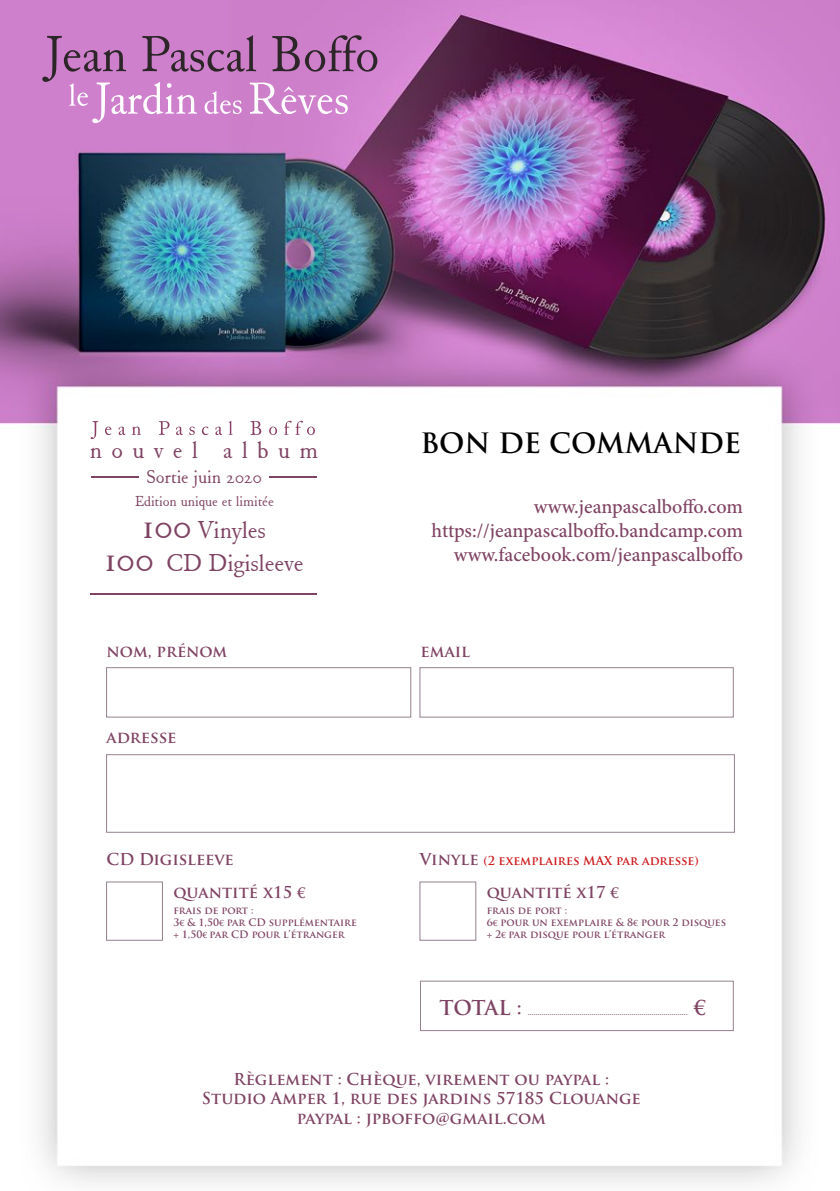
<style>
.page{position:relative;width:840px;height:1191px;background:#fff}
.page>*{position:absolute;margin:0;border:0;box-sizing:border-box;transform-origin:0 0}
.t1{font:700 27.4px "Trajan Pro";letter-spacing:-.005em;color:#000}
.t2{font:23.6px/32.8px "Junius Modern";color:#7f4363;text-align:center}
.t3{font:23.6px "Junius Modern";letter-spacing:.4em;color:#7f4363}
.t4{font:500 20px/24px "Minion Pro";color:#7f4363;text-align:right}
.t5{font:700 20px "Trajan Pro";letter-spacing:-.015em;color:#7f4363}
.t6{font:18px "Junius Modern";color:#7f4363}
.t7{font:700 16px/19.2px "Trajan Pro";color:#7f4363;text-align:center}
.t8{font:14px "Junius Modern";color:#7f4363}
.t9{font:700 12px "Trajan Pro";color:#cd171a}
.t10{font:700 10px/12px "Trajan Pro";color:#7f4363}
.t11{font:700 8px "Trajan Pro";color:#7f4363}
.s1{font-size:36.4px}
.s2{font-size:16px;color:#7f4363}
.s3{font-size:14px}
.s4{font-size:8px}
</style>
<div class="page">
<img style="left:0;top:0;width:839px;height:1184px">
<div style="left:106px;top:667px;width:305px;height:50px;background:#fff"></div>
<div style="left:106px;top:881px;width:57px;height:59px;background:#fff"></div>
<div style="left:419px;top:881px;width:57px;height:59px;background:#fff"></div>
<div style="left:420px;top:980px;width:313px;height:51px;background:#fff"></div>
<div style="left:419px;top:667px;width:314px;height:50px;background:#fff"></div>
<div style="left:106px;top:754px;width:628px;height:78px;background:#fff"></div>
<hr style="left:90px;top:477px;width:48px;height:1px;background:#7f4363">
<hr style="left:90px;top:593px;width:227px;height:1px;background:#7f4363">
<hr style="left:269px;top:477px;width:48px;height:1px;background:#7f4363">
<svg style="left:91px;top:421px;width:7px;height:18px"></svg>
<svg style="left:105px;top:426px;width:6px;height:9px"></svg>
<svg style="left:118px;top:426px;width:7px;height:9px"></svg>
<svg style="left:132px;top:426px;width:9px;height:9px"></svg>
<svg style="left:159px;top:421px;width:10px;height:14px"></svg>
<svg style="left:176px;top:426px;width:7px;height:9px"></svg>
<svg style="left:189px;top:426px;width:6px;height:9px"></svg>
<svg style="left:202px;top:426px;width:6px;height:9px"></svg>
<svg style="left:215px;top:426px;width:7px;height:9px"></svg>
<svg style="left:228px;top:421px;width:4px;height:14px"></svg>
<svg style="left:250px;top:421px;width:11px;height:14px"></svg>
<svg style="left:269px;top:426px;width:8px;height:9px"></svg>
<svg style="left:284px;top:421px;width:31px;height:14px"></svg>
<svg style="left:42px;top:35px;width:335px;height:88px;background:#c27fbf"></svg>
<h2 class="t3" style="left:90px;top:435px;width:230px">nouvel album</h2>
<h1 class="t1" style="left:420px;top:426px;width:322px">BON DE COMMANDE</h1>
<p class="t6" style="left:146px;top:465px;width:117px">Sortie juin 2020</p>
<p class="t8" style="left:135px;top:492px;width:140px">Edition unique et limitée</p>
<p class="t4" style="left:431px;top:495px;width:312px">www.jeanpascalboffo.com https://jeanpascalboffo.bandcamp.com www.facebook.com/jeanpascalboffo</p>
<h2 class="t2" style="left:104px;top:513px;width:200px"><span class="s1">100</span> Vinyles<br><span class="s1">100</span> CD Digisleeve</h2>
<p class="t7" style="left:106px;top:641px;width:122px">nom, prénom</p>
<p class="t7" style="left:106px;top:728px;width:71px">adresse</p>
<p class="t7" style="left:420px;top:641px;width:51px">email</p>
<p class="t7" style="left:106px;top:850px;width:129px">CD Digisleeve</p>
<p class="t9" style="left:419px;top:853px;width:280px"><span class="s2">Vinyle</span> (2 exemplaires MAX par adresse)</p>
<p class="t7" style="left:173px;top:883px;width:134px">quantité x15 <span class="s3">€</span></p>
<p class="t10" style="left:173px;top:904px;width:185px">frais de port :<br>3<span class="s4">€</span> &amp; 1,50<span class="s4">€</span> par CD supplémentaire + 1,50<span class="s4">€</span> par CD pour l’étranger</p>
<p class="t7" style="left:486px;top:883px;width:134px">quantité x17 <span class="s3">€</span></p>
<p class="t10" style="left:486px;top:904px;width:241px">frais de port :<br>6<span class="s4">€</span> pour un exemplaire &amp; 8<span class="s4">€</span> pour 2 disques + 2<span class="s4">€</span> par disque pour l’étranger</p>
<p class="t5" style="left:439px;top:995px;width:84px">TOTAL :</p>
<p class="t5" style="left:693px;top:995px;width:13px">€</p>
<p class="t11" style="left:527px;top:1006px;width:161px">................................................................................</p>
<p class="t7" style="left:202px;top:1069px;width:440px">Règlement : Chèque, virement ou paypal :<br>Studio Amper 1, rue des jardins 57185 Clouange paypal : jpboffo@gmail.com</p>
</div>
